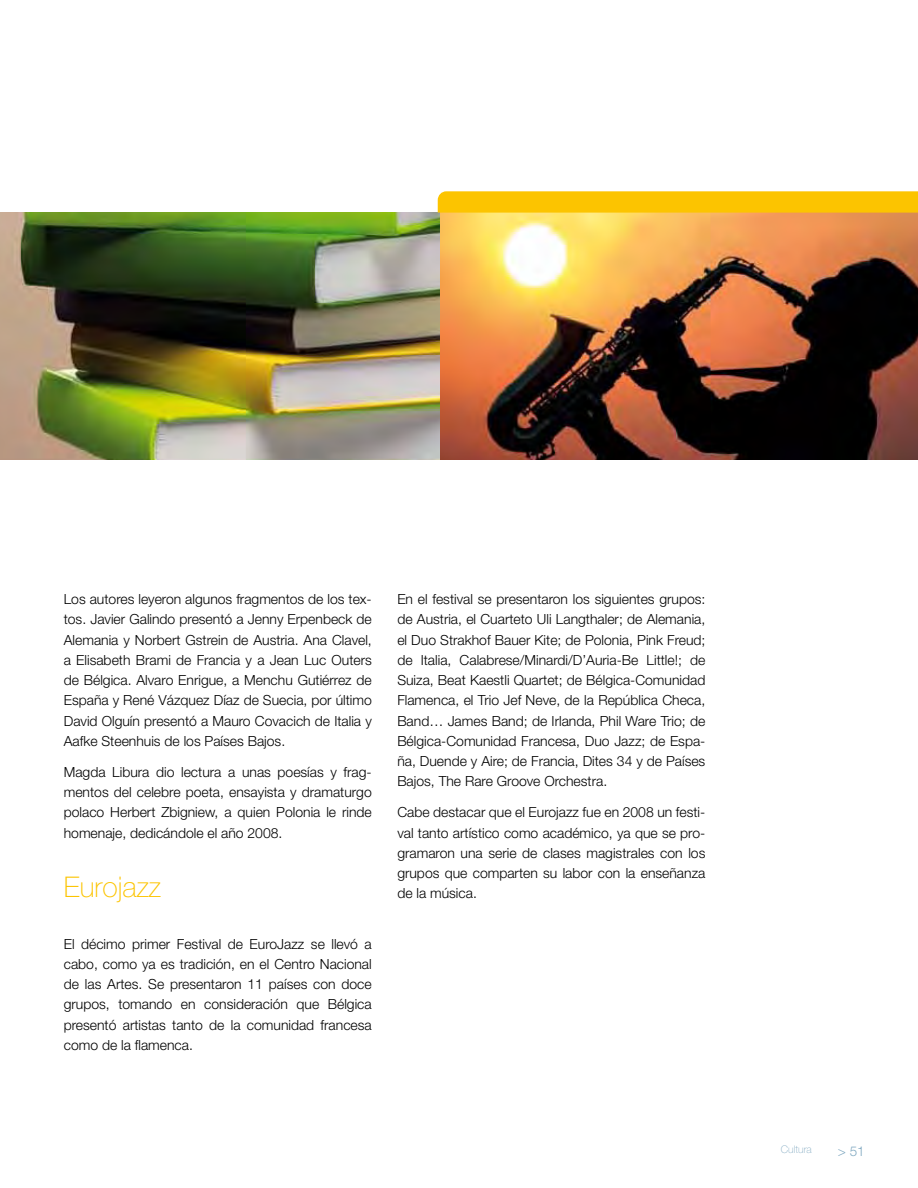
<style>
.page{position:relative;width:918px;height:1188px;background:#fff}
.page>*{position:absolute;margin:0;border:0;box-sizing:border-box;transform-origin:0 0}
.t1{font:100 28.5px "Helvetica Neue";color:#fcc400}
.t2{font:300 13.95px/20.2px "Helvetica Neue";color:#000;text-align:justify}
.t3{font:300 13.5px "Helvetica Neue";color:#83aac2}
.t4{font:100 10.5px "Helvetica Neue";color:#83aac2}
</style>
<div class="page">
<img style="left:0;top:213px;width:918px;height:246px">
<svg style="left:438px;top:191px;width:480px;height:22px;background:#fbc406"></svg>
<p class="t2" style="left:64px;top:589px;width:310px">Los autores leyeron algunos fragmentos de los tex&shy;tos. Javier Galindo presentó a Jenny Erpenbeck de Alemania y Norbert Gstrein de Austria. Ana Clavel, a Elisabeth Brami de Francia y a Jean Luc Outers de Bélgica. Alvaro Enrigue, a Menchu Gutiérrez de España y René Vázquez Díaz de Suecia, por último David Olguín presentó a Mauro Covacich de Italia y Aafke Steenhuis de los Países Bajos.</p>
<p class="t2" style="left:64px;top:761px;width:310px">Magda Libura dio lectura a unas poesías y frag&shy;mentos del celebre poeta, ensayista y dramaturgo polaco Herbert Zbigniew, a quien Polonia le rinde homenaje, dedicándole el año 2008.</p>
<h1 class="t1" style="left:64px;top:871px;width:99px">Eurojazz</h1>
<p class="t2" style="left:64px;top:933px;width:310px">El décimo primer Festival de EuroJazz se llevó a cabo, como ya es tradición, en el Centro Nacional de las Artes. Se presentaron 11 países con doce grupos, tomando en consideración que Bélgica presentó artistas tanto de la comunidad francesa como de la flamenca.</p>
<p class="t2" style="left:397px;top:589px;width:310px">En el festival se presentaron los siguientes grupos: de Austria, el Cuarteto Uli Langthaler; de Alemania, el Duo Strakhof Bauer Kite; de Polonia, Pink Freud; de Italia, Calabrese/Minardi/D’Auria-Be Little!; de Suiza, Beat Kaestli Quartet; de Bélgica-Comunidad Flamenca, el Trio Jef Neve, de la República Checa, Band… James Band; de Irlanda, Phil Ware Trio; de Bélgica-Comunidad Francesa, Duo Jazz; de Espa&shy;ña, Duende y Aire; de Francia, Dites 34 y de Países Bajos, The Rare Groove Orchestra.</p>
<p class="t2" style="left:397px;top:802px;width:310px">Cabe destacar que el Eurojazz fue en 2008 un festi&shy;val tanto artístico como académico, ya que se pro&shy;gramaron una serie de clases magistrales con los grupos que comparten su labor con la enseñanza de la música.</p>
<p class="t4" style="left:781px;top:1144px;width:32px">Cultura</p>
<p class="t3" style="left:838px;top:1143px;width:28px">&gt; 51</p>
</div>
